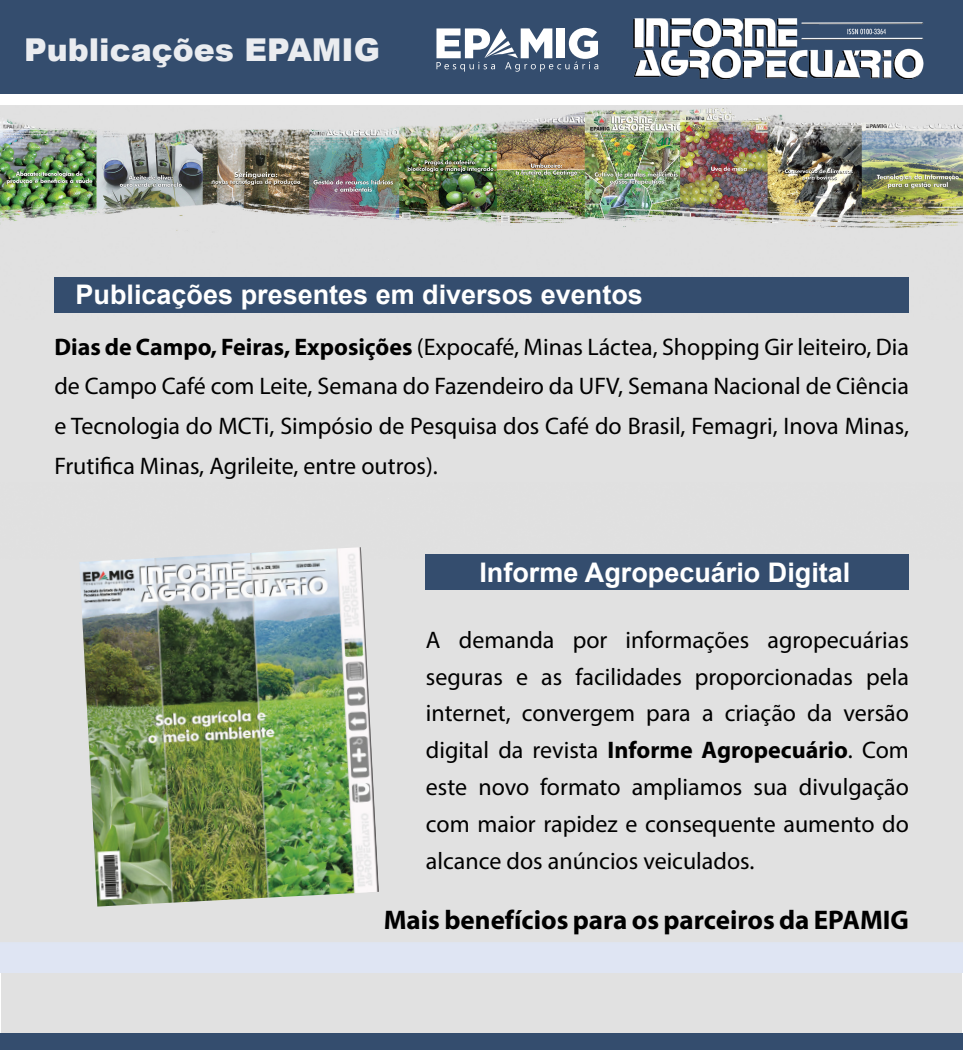
<style>
.page{position:relative;width:963px;height:1050px;background:#fff}
.page>*{position:absolute;margin:0;border:0;box-sizing:border-box;transform-origin:0 0}
.t1{font:900 31.5px "Arial";color:#fff}
.t2{font:700 27px "Arial";color:#fff}
.texto_relatorio{font:700 27px "Myriad Pro";color:#000}
.texto_relatorio-2{font:24px/36.9px "Myriad Pro";color:#000;text-align:justify}
.s1{font-weight:700}
</style>
<div class="page">
<div style="left:2px;top:970px;width:960px;height:63px;background:#e1e1e1"></div>
<img style="left:0;top:105px;width:963px;height:378px">
<img style="left:0;top:483px;width:963px;height:489px">
<div style="left:54px;top:277px;width:855px;height:35px;background:#344d6e"></div>
<div style="left:426px;top:555px;width:483px;height:35px;background:#344d6e"></div>
<div style="left:0;top:0;width:963px;height:93px;background:#344d6e"></div>
<div style="left:0;top:1034px;width:963px;height:16px;background:#344d6e"></div>
<img style="left:633px;top:18px;width:291px;height:62px">
<svg style="left:436px;top:28px;width:162px;height:44px"></svg>
<img style="left:79px;top:547px;width:300px;height:360px">
<h1 class="t1" style="left:24px;top:27px;width:358px">Publicações EPAMIG</h1>
<p class="t2" style="left:76px;top:276px;width:569px">Publicações presentes em diversos eventos</p>
<p class="texto_relatorio-2" style="left:54px;top:326px;width:856px;line-height:39.8px"><span class="s1">Dias de Campo, Feiras, Exposições</span> (Expocafé, Minas Láctea, Shopping Gir leiteiro, Dia de Campo Café com Leite, Semana do Fazendeiro da UFV, Semana Nacional de Ciência e Tecnologia do MCTi, Simpósio de Pesquisa dos Café do Brasil, Femagri, Inova Minas, Frutifica Minas, Agrileite, entre outros).</p>
<p class="t2" style="left:479px;top:554px;width:373px">Informe Agropecuário Digital</p>
<p class="texto_relatorio-2" style="left:426px;top:621px;width:485px">A demanda por informações agropecuárias seguras e as facilidades proporcionadas pela internet, convergem para a criação da versão digital da revista <span class="s1">Informe Agropecuário</span>. Com este novo formato ampliamos sua divulgação com maior rapidez e consequente aumento do alcance dos anúncios veiculados.</p>
<p class="texto_relatorio" style="left:384px;top:902px;width:527px">Mais benefícios para os parceiros da EPAMIG</p>
</div>
